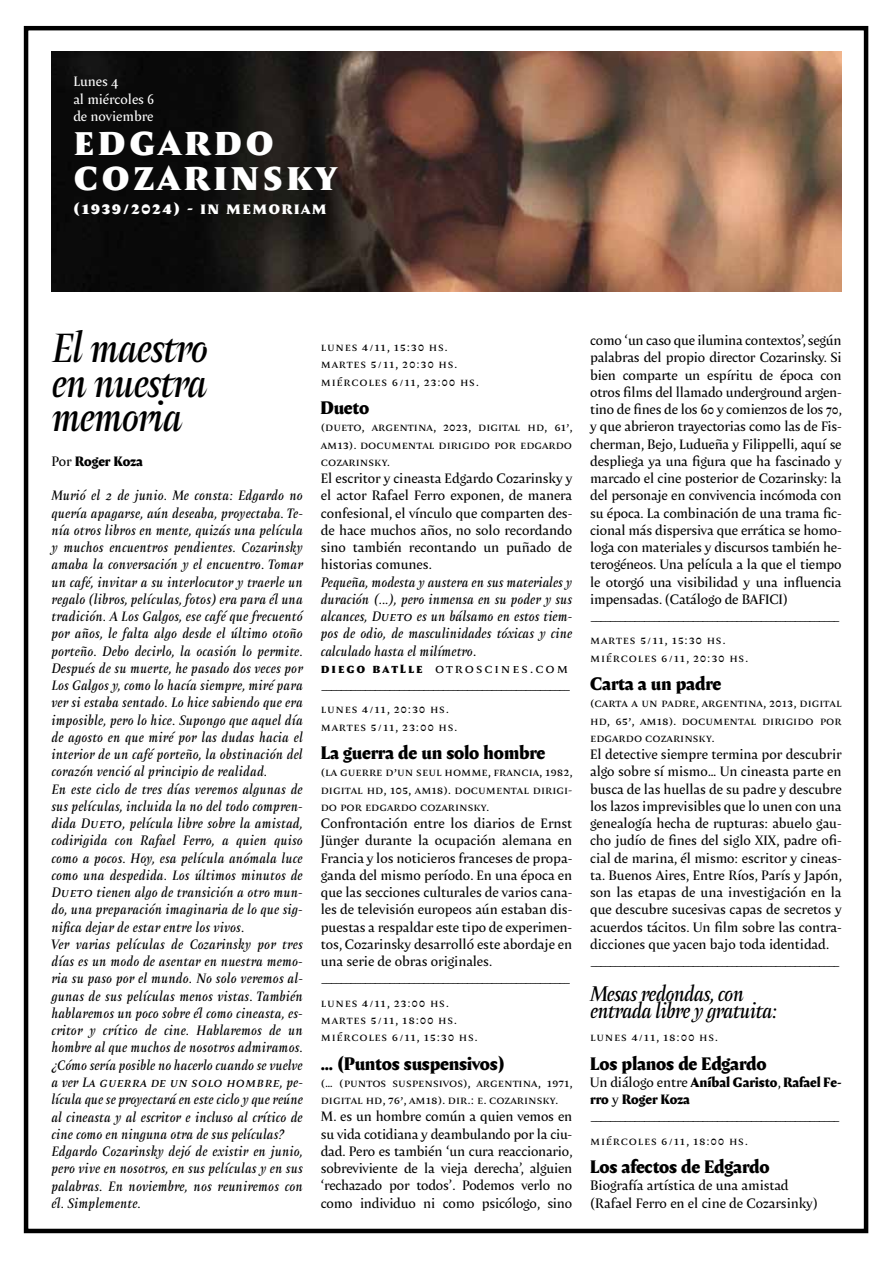
<style>
.page{position:relative;width:893px;height:1263px;background:#fff}
.page>*{position:absolute;margin:0;border:0;box-sizing:border-box;transform-origin:0 0}
.t1{font:43.5px/34.5px "Amster Super Negra";letter-spacing:.07em;color:#fff}
.t2{font:40.5px/34.5px "Amster Gris Italica";color:#000;text-align:justify}
.t3{font:21px/17.2px "Amster Gris Italica";color:#000}
.t4{font:18px "Amster Super Negra";letter-spacing:-.01em;color:#000}
.t5{font:18px "Amster Super Negra";letter-spacing:.07em;color:#fff}
.t6{font:13.5px/17.2px "Amster Gris";letter-spacing:-.005em;color:#000}
.t7{font:13.5px/17.2px "Amster Gris Italica";letter-spacing:.01em;color:#000}
.t8{font:13.5px/17.2px "Amster Gris";letter-spacing:.14em;color:#000}
.t9{font:13.5px/17.2px "Amster Super Negra";color:#000}
.t10{font:13.5px/17.2px "Amster Gris";color:#fff}
.t11{font:12px/17.2px "Amster Gris";color:#000;text-align:justify}
.t12{font:12px/17.2px "Amster Gris";letter-spacing:.06em;color:#000}
.s1{font-family:"Amster Gris"}
.s2{font-family:"Amster Super Negra"}
</style>
<div class="page">
<img style="left:51px;top:51px;width:790px;height:240px">
<div style="left:24px;top:26px;width:844px;height:1207px;border:4px solid #000"></div>
<p class="t10" style="left:73px;top:72px;width:83px">Lunes 4<br>al miércoles 6 de noviembre</p>
<h1 class="t1" style="left:73px;top:121px;width:266px">edgardo cozarinsky</h1>
<h3 class="t5" style="left:73px;top:193px;width:255px">(1939/2024) - in memoriam</h3>
<h2 class="t2" style="left:51px;top:330px;width:158px">El maestro en nuestra memoria</h2>
<p class="t9" style="left:51px;top:452px;width:93px"><span class="s1">Por</span> Roger Koza</p>
<p class="t7" style="left:51px;top:486px;width:254px">Murió el 2 de junio. Me consta: Edgardo no quería apagarse, aún deseaba, proyectaba. Te&shy;nía otros libros en mente, quizás una película y muchos encuentros pendientes. Cozarinsky amaba la conversación y el encuentro. Tomar un café, invitar a su interlocutor y traerle un regalo (libros, películas, fotos) era para él una tradición. A Los Galgos, ese café que frecuentó por años, le falta algo desde el último otoño porteño. Debo decirlo, la ocasión lo permite.<br>Después de su muerte, he pasado dos veces por Los Galgos y, como lo hacía siempre, miré para ver si estaba sentado. Lo hice sabiendo que era imposible, pero lo hice. Supongo que aquel día de agosto en que miré por las dudas hacia el interior de un café porteño, la obstinación del corazón venció al principio de realidad.<br>En este ciclo de tres días veremos algunas de sus películas, incluida la no del todo compren&shy;dida Dueto, película libre sobre la amistad, codirigida con Rafael Ferro, a quien quiso como a pocos. Hoy, esa película anómala luce como una despedida. Los últimos minutos de Dueto tienen algo de transición a otro mun&shy;do, una preparación imaginaria de lo que sig&shy;nifica dejar de estar entre los vivos.<br>Ver varias películas de Cozarinsky por tres días es un modo de asentar en nuestra memo&shy;ria su paso por el mundo. No solo veremos al&shy;gunas de sus películas menos vistas. También hablaremos un poco sobre él como cineasta, es&shy;critor y crítico de cine. Hablaremos de un hombre al que muchos de nosotros admiramos. ¿Cómo sería posible no hacerlo cuando se vuelve a ver La guerra de un solo hombre, pe&shy;lícula que se proyectará en este ciclo y que reúne al cineasta y al escritor e incluso al crítico de cine como en ninguna otra de sus películas?<br>Edgardo Cozarinsky dejó de existir en junio, pero vive en nosotros, en sus películas y en sus palabras. En noviembre, nos reuniremos con él. Simplemente.</p>
<p class="t12" style="left:321px;top:338px;width:160px">lunes 4/11, 15:30 hs. martes 5/11, 20:30 hs. miércoles 6/11, 23:00 hs.</p>
<h3 class="t4" style="left:321px;top:393px;width:50px">Dueto</h3>
<p class="t11" style="left:321px;top:418px;width:254px">(dueto, argentina, 2023, digital hd, 61’, am13). documental dirigido por edgardo cozarinsky.</p>
<p class="t6" style="left:321px;top:469px;width:253px;text-align:justify">El escritor y cineasta Edgardo Cozarinsky y el actor Rafael Ferro exponen, de manera confesional, el vínculo que comparten des&shy;de hace muchos años, no solo recordando sino también recontando un puñado de historias comunes.</p>
<p class="t7" style="left:321px;top:573px;width:253px;text-align:justify">Pequeña, modesta y austera en sus materiales y duración (...), pero inmensa en su poder y sus alcances, Dueto es un bálsamo en estos tiem&shy;pos de odio, de masculinidades tóxicas y cine calculado hasta el milímetro<span class="s1">.</span></p>
<p class="t8" style="left:321px;top:659px;width:251px"><span class="s2">diego batlle</span> otroscines.com ___________________________________________________</p>
<p class="t12" style="left:321px;top:700px;width:138px">lunes 4/11, 20:30 hs. martes 5/11, 23:00 hs.</p>
<h3 class="t4" style="left:321px;top:738px;width:226px">La guerra de un solo hombre</h3>
<p class="t11" style="left:321px;top:763px;width:253px">(la guerre d’un seul homme, francia, 1982, digital hd, 105, am18). documental dirigi&shy;do por edgardo cozarinsky.</p>
<p class="t6" style="left:321px;top:814px;width:253px">Confrontación entre los diarios de Ernst Jünger durante la ocupación alemana en Francia y los noticieros franceses de propa&shy;ganda del mismo período. En una época en que las secciones culturales de varios cana&shy;les de televisión europeos aún estaban dis&shy;puestas a respaldar este tipo de experimen&shy;tos, Cozarinsky desarrolló este abordaje en una serie de obras originales. ___________________________________________________</p>
<p class="t12" style="left:321px;top:993px;width:159px">lunes 4/11, 23:00 hs. martes 5/11, 18:00 hs. miércoles 6/11, 15:30 hs.</p>
<h3 class="t4" style="left:321px;top:1049px;width:186px">... (Puntos suspensivos)</h3>
<p class="t11" style="left:321px;top:1074px;width:253px">(… (puntos suspensivos), argentina, 1971, digital hd, 76’, am18). dir.: e. cozarinsky.</p>
<p class="t6" style="left:321px;top:1107px;width:254px;text-align:justify">M. es un hombre común a quien vemos en su vida cotidiana y deambulando por la ciu&shy;dad. Pero es también ‘un cura reaccionario, sobreviviente de la vieja derecha’, alguien ‘rechazado por todos’. Podemos verlo no como individuo ni como psicólogo, sino</p>
<p class="t6" style="left:590px;top:331px;width:254px">como ‘un caso que ilumina contextos’, según palabras del propio director Cozarinsky. Si bien comparte un espíritu de época con otros films del llamado underground argen&shy;tino de fines de los 60 y comienzos de los 70, y que abrieron trayectorias como las de Fis&shy;cherman, Bejo, Ludueña y Filippelli, aquí se despliega ya una figura que ha fascinado y marcado el cine posterior de Cozarinsky: la del personaje en convivencia incómoda con su época. La combinación de una trama fic&shy;cional más dispersiva que errática se homo&shy;loga con materiales y discursos también he&shy;terogéneos. Una película a la que el tiempo le otorgó una visibilidad y una influencia impensadas. (Catálogo de BAFICI) ___________________________________________________</p>
<p class="t12" style="left:590px;top:631px;width:160px">martes 5/11, 15:30 hs. miércoles 6/11, 20:30 hs.</p>
<h3 class="t4" style="left:590px;top:669px;width:133px">Carta a un padre</h3>
<p class="t11" style="left:590px;top:694px;width:253px;text-align:left">(carta a un padre, argentina, 2013, digital hd, 65’, am18). documental dirigido por edgardo cozarinsky.</p>
<p class="t6" style="left:590px;top:745px;width:254px">El detective siempre termina por descubrir algo sobre sí mismo… Un cineasta parte en busca de las huellas de su padre y descubre los lazos imprevisibles que lo unen con una genealogía hecha de rupturas: abuelo gau&shy;cho judío de fines del siglo XIX, padre ofi&shy;cial de marina, él mismo: escritor y cineas&shy;ta. Buenos Aires, Entre Ríos, París y Japón, son las etapas de una investigación en la que descubre sucesivas capas de secretos y acuerdos tácitos. Un film sobre las contra&shy;dicciones que yacen bajo toda identidad. ___________________________________________________</p>
<h3 class="t3" style="left:590px;top:984px;width:188px">Mesas redondas, con entrada libre y gratuita:</h3>
<p class="t12" style="left:590px;top:1028px;width:129px">lunes 4/11, 18:00 hs.</p>
<h3 class="t4" style="left:590px;top:1049px;width:178px">Los planos de Edgardo</h3>
<p class="t9" style="left:590px;top:1073px;width:253px"><span class="s1">Un diálogo entre</span> Aníbal Garisto<span class="s1">,</span> Rafael Fe&shy;rro <span class="s1">y</span> Roger Koza</p>
<p class="t6" style="left:590px;top:1107px;width:251px">___________________________________________________</p>
<p class="t12" style="left:590px;top:1131px;width:159px">miércoles 6/11, 18:00 hs.</p>
<h3 class="t4" style="left:590px;top:1152px;width:181px">Los afectos de Edgardo</h3>
<p class="t6" style="left:590px;top:1176px;width:229px">Biografía artística de una amistad (Rafael Ferro en el cine de Cozarsinky)</p>
</div>
